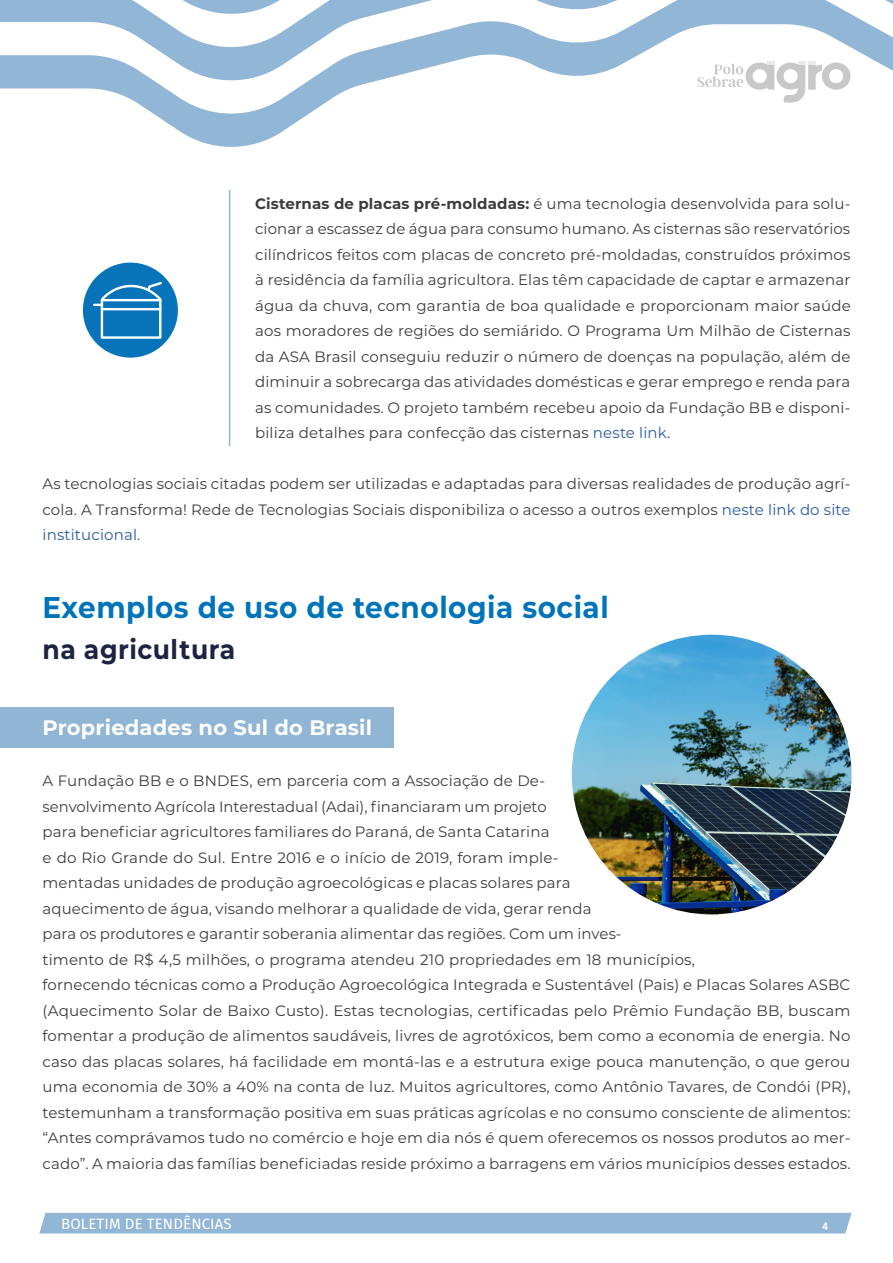
<style>
.page{position:relative;width:893px;height:1263px;background:#fff}
.page>*{position:absolute;margin:0;border:0;box-sizing:border-box;transform-origin:0 0}
.t1{font:700 30px "Montserrat";letter-spacing:.02em;color:#0074b9;scale:.93 1}
.t2{font:700 27px "Montserrat";letter-spacing:.02em;color:#1d2341;scale:.93 1}
.t3{font:700 21px "Montserrat";letter-spacing:.01em;color:#fff}
.t4{font:15px/25.5px "Montserrat";letter-spacing:.01em;color:#3c3c3c;text-align:justify}
.t5{font:15px "Fira Sans";letter-spacing:.01em;color:#fff}
.t6{font:700 10.5px "Roboto";color:#fff}
.s1{font-weight:700}
.s2{color:#285aa0}
</style>
<div class="page">
<svg style="left:0;top:86px;width:357px;height:61px"></svg>
<svg style="left:0;top:19px;width:893px;height:67px"></svg>
<svg style="left:0;top:0;width:893px;height:19px"></svg>
<div style="left:39px;top:1213px;width:812px;height:20px;background:#91b6d6"></div>
<svg style="left:697px;top:61px;width:153px;height:42px"></svg>
<div style="left:0;top:708px;width:393px;height:40px;background:#90b5d5"></div>
<hr style="left:229px;top:190px;width:1px;height:256px;background:#90b5d5">
<div style="left:83px;top:263px;width:95px;height:95px;background:#0774b9;border-radius:50%"></div>
<svg style="left:92px;top:280px;width:70px;height:60px"></svg>
<img style="left:572px;top:635px;width:279px;height:279px;border-radius:140px">
<p class="t4" style="left:255px;top:190px;width:597px"><span class="s1">Cisternas de placas pré-moldadas:</span> é uma tecnologia desenvolvida para solu&shy;cionar a escassez de água para consumo humano. As cisternas são reservatórios cilíndricos feitos com placas de concreto pré-moldadas, construídos próximos à residência da família agricultora. Elas têm capacidade de captar e armazenar água da chuva, com garantia de boa qualidade e proporcionam maior saúde aos moradores de regiões do semiárido. O Programa Um Milhão de Cisternas da ASA Brasil conseguiu reduzir o número de doenças na população, além de diminuir a sobrecarga das atividades domésticas e gerar emprego e renda para as comunidades. O projeto também recebeu apoio da Fundação BB e disponi&shy;biliza detalhes para confecção das cisternas <span class="s2">neste link</span>.</p>
<p class="t4" style="left:43px;top:470px;width:809px">As tecnologias sociais citadas podem ser utilizadas e adaptadas para diversas realidades de produção agrí&shy;cola. A Transforma! Rede de Tecnologias Sociais disponibiliza o acesso a outros exemplos <span class="s2">neste link do site institucional.</span></p>
<h1 class="t1" style="left:43px;top:586px;width:610px">Exemplos de uso de tecnologia social</h1>
<h2 class="t2" style="left:43px;top:630px;width:209px">na agricultura</h2>
<h3 class="t3" style="left:43px;top:712px;width:331px">Propriedades no Sul do Brasil</h3>
<p class="t4" style="left:43px;top:767px;width:810px;text-align:left">A Fundação BB e o BNDES, em parceria com a Associação de De-<br>senvolvimento Agrícola Interestadual (Adai), financiaram um projeto<br>para beneficiar agricultores familiares do Paraná, de Santa Catarina<br>e do Rio Grande do Sul. Entre 2016 e o início de 2019, foram imple-<br>mentadas unidades de produção agroecológicas e placas solares para<br>aquecimento de água, visando melhorar a qualidade de vida, gerar renda<br>para os produtores e garantir soberania alimentar das regiões. Com um inves-<br>timento de R$ 4,5 milhões, o programa atendeu 210 propriedades em 18 municípios,<br>fornecendo técnicas como a Produção Agroecológica Integrada e Sustentável (Pais) e Placas Solares ASBC (Aquecimento Solar de Baixo Custo). Estas tecnologias, certificadas pelo Prêmio Fundação BB, buscam fomentar a produção de alimentos saudáveis, livres de agrotóxicos, bem como a economia de energia. No caso das placas solares, há facilidade em montá-las e a estrutura exige pouca manutenção, o que gerou uma economia de 30% a 40% na conta de luz. Muitos agricultores, como Antônio Tavares, de Condói (PR), testemunham a transformação positiva em suas práticas agrícolas e no consumo consciente de alimentos: “Antes comprávamos tudo no comércio e hoje em dia nós é quem oferecemos os nossos produtos ao mer&shy;cado”. A maioria das famílias beneficiadas reside próximo a barragens em vários municípios desses estados.</p>
<p class="t5" style="left:61px;top:1213px;width:172px">BOLETIM DE TENDÊNCIAS</p>
<p class="t6" style="left:822px;top:1219px;width:8px">4</p>
</div>
